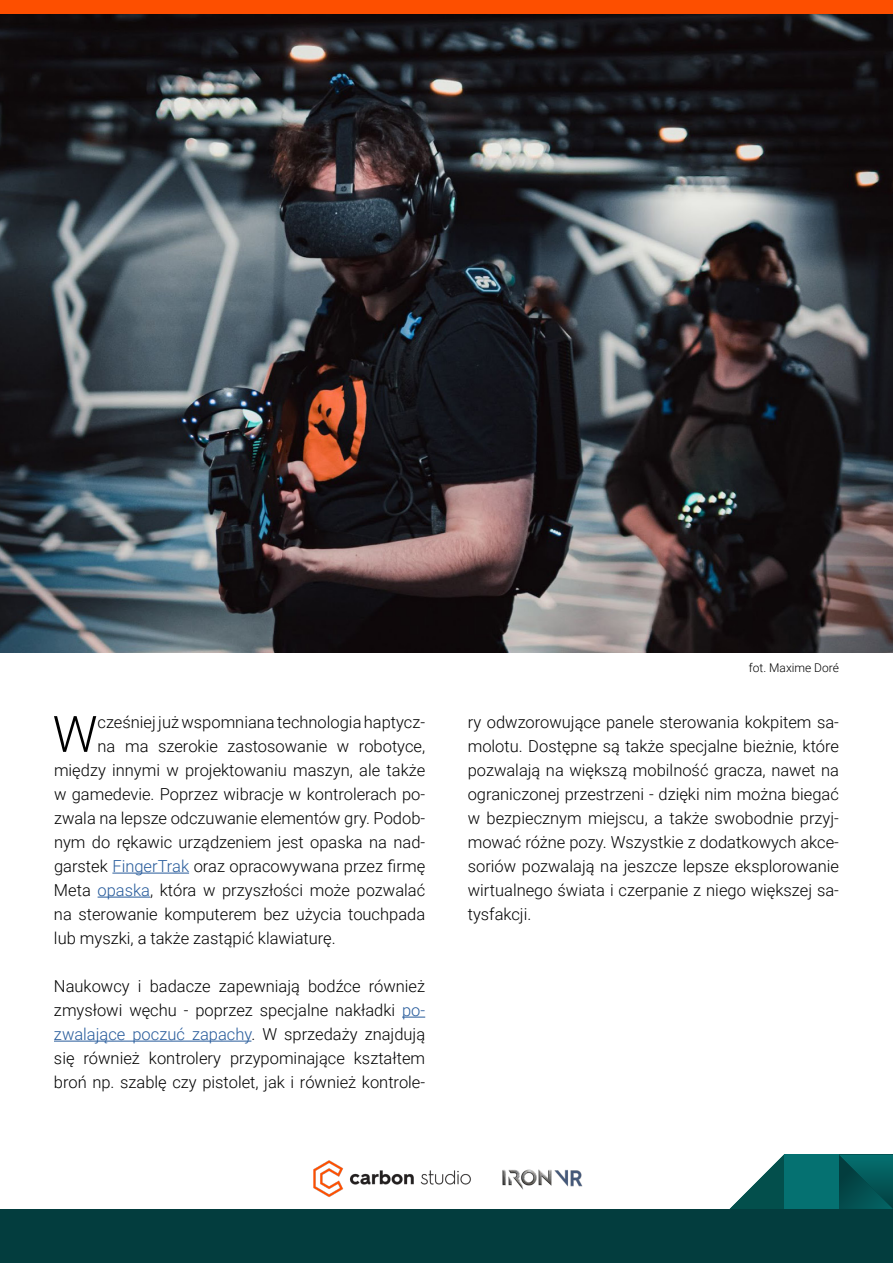
<style>
.page{position:relative;width:893px;height:1263px;background:#fff}
.page>*{position:absolute;margin:0;border:0;box-sizing:border-box;transform-origin:0 0}
.t1{font:300 50.25px "Roboto";color:#000}
.t2{font:300 16.5px/24px "Roboto";color:#000;text-align:justify}
.t3{font:300 12px "Roboto";color:#000}
.s1{color:#275b9b}
</style>
<div class="page">
<img style="left:0;top:14px;width:893px;height:639px">
<hr style="left:112px;top:873px;width:77px;height:1px;background:#275b9b">
<hr style="left:98px;top:897px;width:52px;height:1px;background:#275b9b">
<svg style="left:402px;top:1017px;width:23px;height:1px"></svg>
<hr style="left:54px;top:1041px;width:197px;height:1px;background:#275b9b">
<div style="left:0;top:0;width:893px;height:14px;background:#fd4f00"></div>
<div style="left:0;top:1209px;width:893px;height:54px;background:#033d3e"></div>
<svg style="left:730px;top:1154px;width:163px;height:55px"></svg>
<div style="left:784px;top:1154px;width:54px;height:55px;background:#057171"></div>
<img style="left:502px;top:1169px;width:81px;height:21px">
<img style="left:313px;top:1160px;width:158px;height:37px">
<h1 class="t1" style="left:53px;top:699px;width:47px">W</h1>
<p class="t2" style="left:98px;top:709px;width:329px">cześniej już wspomniana technologia haptycz-</p>
<p class="t2" style="left:98px;top:733px;width:329px">na ma szerokie zastosowanie w robotyce,</p>
<p class="t2" style="left:54px;top:757px;width:373px">między innymi w projektowaniu maszyn, ale także</p>
<p class="t2" style="left:54px;top:781px;width:373px">w gamedevie. Poprzez wibracje w kontrolerach po-</p>
<p class="t2" style="left:54px;top:805px;width:373px">zwala na lepsze odczuwanie elementów gry. Podob-</p>
<p class="t2" style="left:54px;top:829px;width:373px">nym do rękawic urządzeniem jest opaska na nad-</p>
<p class="t2" style="left:54px;top:853px;width:373px">garstek <span class="s1">FingerTrak</span> oraz opracowywana przez firmę</p>
<p class="t2" style="left:54px;top:877px;width:373px">Meta <span class="s1">opaska</span>, która w przyszłości może pozwalać</p>
<p class="t2" style="left:54px;top:901px;width:373px">na sterowanie komputerem bez użycia touchpada</p>
<p class="t2" style="left:54px;top:925px;width:283px">lub myszki, a także zastąpić klawiaturę.</p>
<p class="t2" style="left:54px;top:973px;width:373px">Naukowcy i badacze zapewniają bodźce również zmysłowi węchu - poprzez specjalne nakładki <span class="s1">po&shy;zwalające poczuć zapachy</span>. W sprzedaży znajdują się również kontrolery przypominające kształtem broń np. szablę czy pistolet, jak i również kontrole-</p>
<p class="t3" style="left:749px;top:660px;width:92px">fot. Maxime Doré</p>
<p class="t2" style="left:468px;top:709px;width:373px">ry odwzorowujące panele sterowania kokpitem sa&shy;molotu. Dostępne są także specjalne bieżnie, które pozwalają na większą mobilność gracza, nawet na ograniczonej przestrzeni - dzięki nim można biegać w bezpiecznym miejscu, a także swobodnie przyj&shy;mować różne pozy. Wszystkie z dodatkowych akce&shy;soriów pozwalają na jeszcze lepsze eksplorowanie wirtualnego świata i czerpanie z niego większej sa&shy;tysfakcji.</p>
</div>
